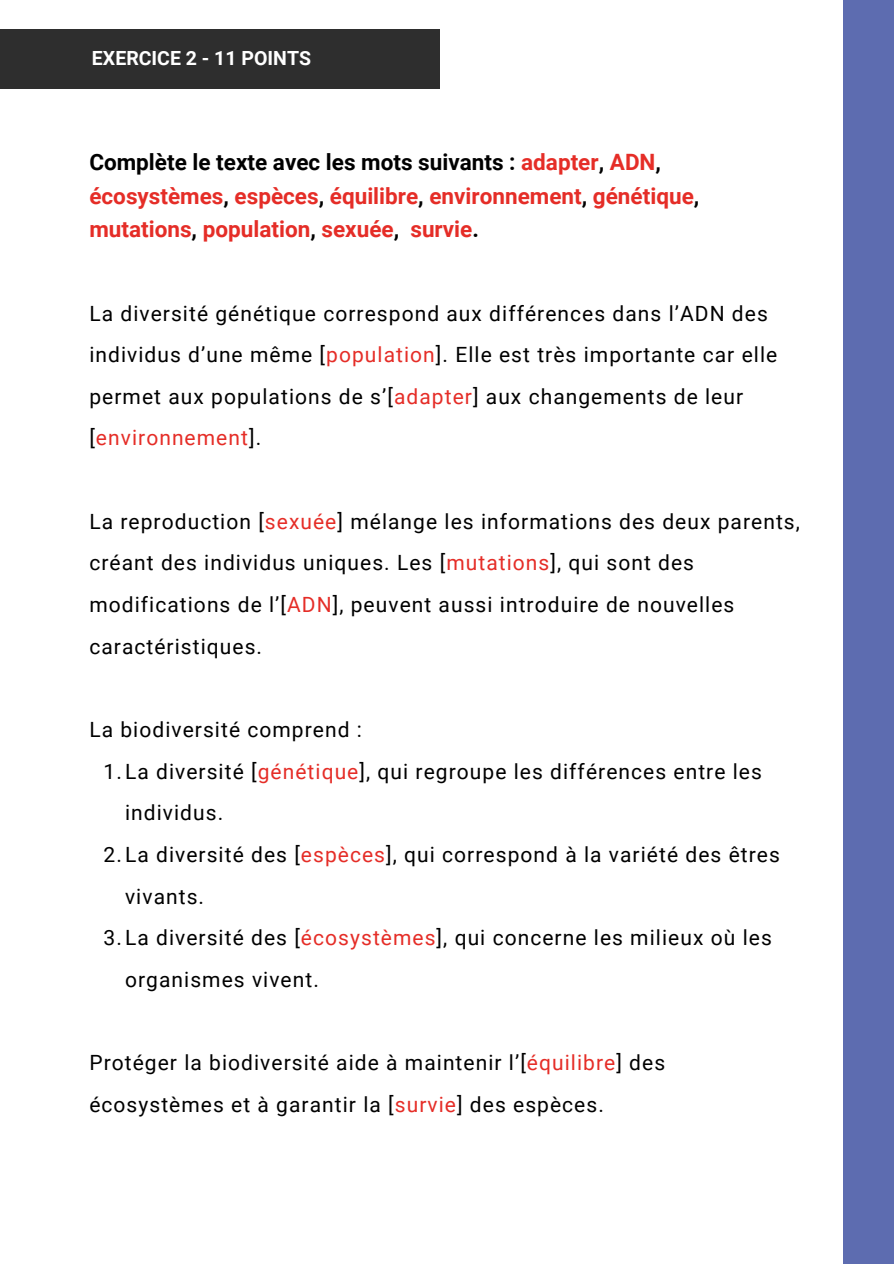
<style>
.page{position:relative;width:894px;height:1264px;background:#fff}
.page>*{position:absolute;margin:0;border:0;box-sizing:border-box;transform-origin:0 0}
.t1{font:700 22.5px/33.8px "Roboto";color:#e52d27}
.t2{font:21px/41.7px "Roboto";letter-spacing:.05em;color:#000}
.t3{font:700 19.5px "Roboto";color:#fff}
.s1{color:#000}
.s2{color:#e52d27}
</style>
<div class="page">
<div style="left:842px;top:0;width:51px;height:1263px;background:#5d6cb0"></div>
<div style="left:0;top:30px;width:440px;height:59px;background:#2e2e2e"></div>
<p class="t3" style="left:92px;top:44px;width:220px">EXERCICE 2 - 11 POINTS</p>
<p class="t1" style="left:89px;top:144px;width:611px"><span class="s1">Complète le texte avec les mots suivants :</span> adapter<span class="s1">,</span> ADN<span class="s1">, </span>écosystèmes<span class="s1">,</span> espèces<span class="s1">,</span> équilibre<span class="s1">,</span> environnement<span class="s1">,</span> génétique<span class="s1">, </span>mutations<span class="s1">,</span> population<span class="s1">,</span> sexuée<span class="s1">,</span> survie<span class="s1">.</span></p>
<p class="t2" style="left:89px;top:291px;width:689px">La diversité génétique correspond aux différences dans l’ADN des individus d’une même [<span class="s2">population</span>]. Elle est très importante car elle permet aux populations de s’[<span class="s2">adapter</span>] aux changements de leur [<span class="s2">environnement</span>].</p>
<p class="t2" style="left:89px;top:499px;width:712px">La reproduction [<span class="s2">sexuée</span>] mélange les informations des deux parents, créant des individus uniques. Les [<span class="s2">mutations</span>], qui sont des modifications de l’[<span class="s2">ADN</span>], peuvent aussi introduire de nouvelles caractéristiques.</p>
<p class="t2" style="left:89px;top:708px;width:274px">La biodiversité comprend :</p>
<p class="t2" style="left:103px;top:749px;width:659px">1.La diversité [<span class="s2">génétique</span>], qui regroupe les différences entre les</p>
<p class="t2" style="left:125px;top:791px;width:100px">individus.</p>
<p class="t2" style="left:103px;top:832px;width:677px">2.La diversité des [<span class="s2">espèces</span>], qui correspond à la variété des êtres</p>
<p class="t2" style="left:125px;top:874px;width:80px">vivants.</p>
<p class="t2" style="left:103px;top:916px;width:669px">3.La diversité des [<span class="s2">écosystèmes</span>], qui concerne les milieux où les</p>
<p class="t2" style="left:125px;top:957px;width:195px">organismes vivent.</p>
<p class="t2" style="left:89px;top:1041px;width:577px">Protéger la biodiversité aide à maintenir l’[<span class="s2">équilibre</span>] des écosystèmes et à garantir la [<span class="s2">survie</span>] des espèces.</p>
</div>
